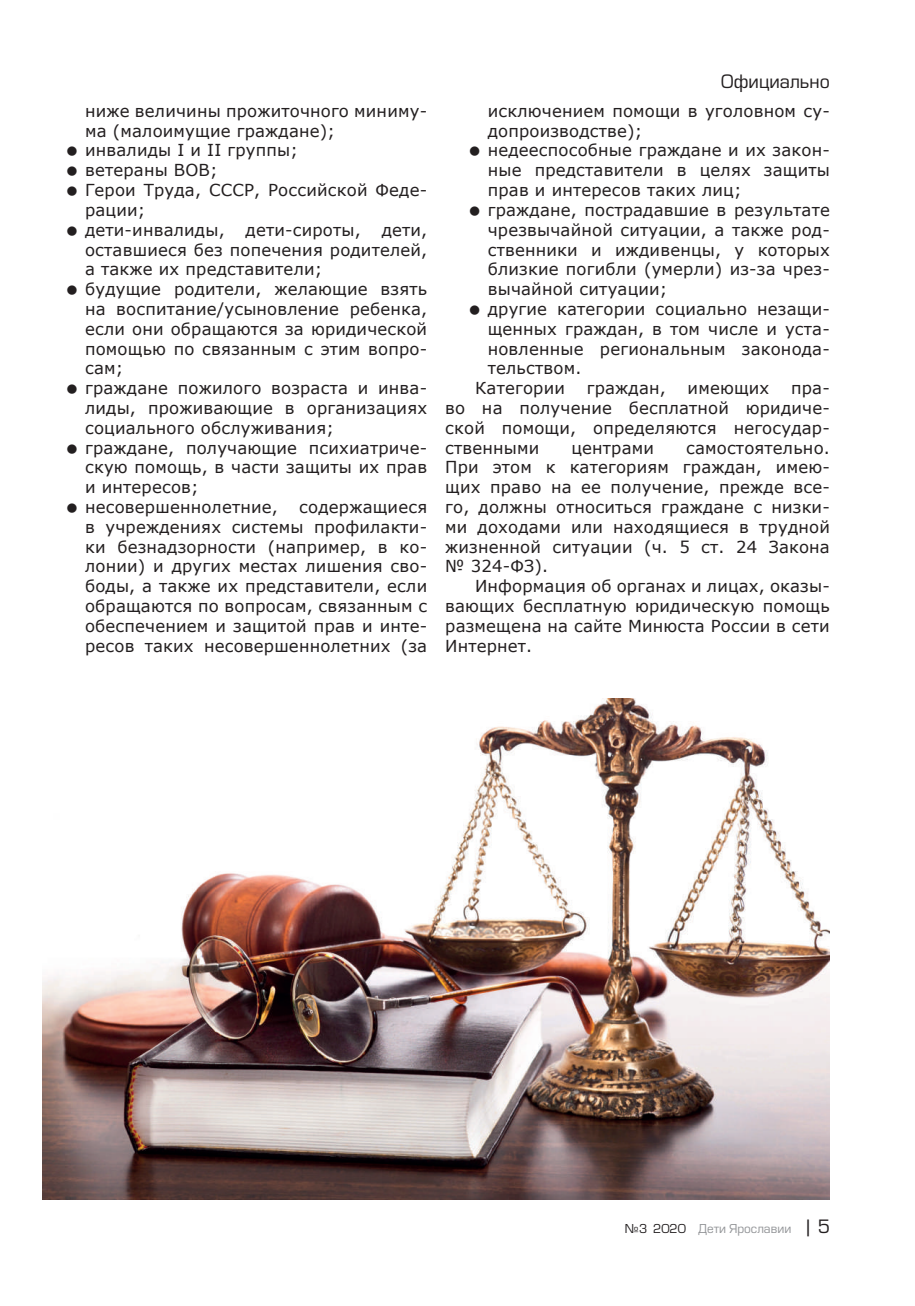
<style>
.page{position:relative;width:915px;height:1306px;background:#fff}
.page>*{position:absolute;margin:0;border:0;box-sizing:border-box;transform-origin:0 0}
.t1{font:18px "Europe";color:#231f20}
.t2{font:16.5px/19.8px "Verdana";letter-spacing:.01em;color:#231f20;text-align:justify}
.t3{font:12px "Europe";color:#939598}
.s1{color:#231f20}
.s2{font-size:18px;color:#231f20}
</style>
<div class="page">
<img style="left:43px;top:698px;width:786px;height:501px">
<p class="t2" style="left:85px;top:101px;width:343px;text-align:left">ниже величины прожиточного миниму&shy;ма (малоимущие граждане);<br>инвалиды I и II группы;<br>ветераны ВОВ;<br>Герои Труда, СССР, Российской Феде&shy;рации;<br>дети-инвалиды,</p>
<p class="t2" style="left:85px;top:220px;width:343px;text-align:left;text-indent:296px">дети, оставшиеся без попечения родителей, а также их представители;<br>будущие родители, желающие взять на воспитание/усыновление ребенка, если они обращаются за юридической помощью по связанным с этим вопро&shy;сам;<br>граждане пожилого возраста и инва&shy;лиды, проживающие в организациях социального обслуживания;<br>граждане, получающие психиатриче&shy;скую помощь, в части защиты их прав и интересов;<br>несовершеннолетние,</p>
<p class="t2" style="left:245px;top:220px;width:117px">дети-сироты,</p>
<p class="t2" style="left:85px;top:497px;width:343px;text-indent:214px">содержащиеся в учреждениях системы профилакти&shy;ки безнадзорности (например, в ко&shy;лонии) и других местах лишения сво&shy;боды, а также их представители, если обращаются по вопросам, связанным с обеспечением и защитой прав и инте&shy;ресов таких несовершеннолетних (за</p>
<p class="t1" style="left:720px;top:71px;width:111px">Официально</p>
<p class="t2" style="left:487px;top:101px;width:343px">исключением помощи в уголовном су-</p>
<p class="t2" style="left:487px;top:121px;width:156px">допроизводстве);</p>
<p class="t2" style="left:487px;top:140px;width:343px">недееспособные граждане и их закон-</p>
<p class="t2" style="left:487px;top:160px;width:343px">ные представители в целях защиты</p>
<p class="t2" style="left:487px;top:180px;width:255px">прав и интересов таких лиц;</p>
<p class="t2" style="left:487px;top:200px;width:343px">граждане, пострадавшие в результате</p>
<p class="t2" style="left:487px;top:220px;width:343px">чрезвычайной ситуации, а также род-</p>
<p class="t2" style="left:487px;top:239px;width:343px">ственники и иждивенцы, у которых</p>
<p class="t2" style="left:487px;top:259px;width:343px">близкие погибли (умерли) из-за чрез-</p>
<p class="t2" style="left:487px;top:279px;width:181px">вычайной ситуации;</p>
<p class="t2" style="left:487px;top:299px;width:343px">другие категории социально незащи-</p>
<p class="t2" style="left:487px;top:319px;width:343px">щенных граждан, в том числе и уста-</p>
<p class="t2" style="left:487px;top:338px;width:343px">новленные региональным законода-</p>
<p class="t2" style="left:487px;top:358px;width:95px">тельством.</p>
<p class="t2" style="left:475px;top:378px;width:91px">Категории</p>
<p class="t2" style="left:586px;top:378px;width:80px">граждан,</p>
<p class="t2" style="left:687px;top:378px;width:83px">имеющих</p>
<p class="t2" style="left:445px;top:378px;width:386px;text-indent:346px">пра&shy;во на получение бесплатной юридиче&shy;ской помощи, определяются негосудар&shy;ственными</p>
<p class="t2" style="left:445px;top:437px;width:386px;text-indent:241px">самостоятельно.<br>При этом к категориям граждан, имею&shy;щих право на ее получение, прежде все&shy;го, должны относиться граждане с низки&shy;ми доходами или находящиеся в трудной жизненной ситуации (ч. 5 ст. 24 Закона № 324-ФЗ).</p>
<p class="t2" style="left:445px;top:576px;width:386px;text-indent:30px">Информация об органах и лицах, оказы&shy;вающих бесплатную юридическую помощь размещена на сайте Минюста России в сети Интернет.</p>
<p class="t2" style="left:571px;top:437px;width:84px">центрами</p>
<p class="t3" style="left:624px;top:1221px;width:207px"><span class="s1">№3 2020</span> Дети Ярославии <span class="s2">| 5</span></p>
</div>
